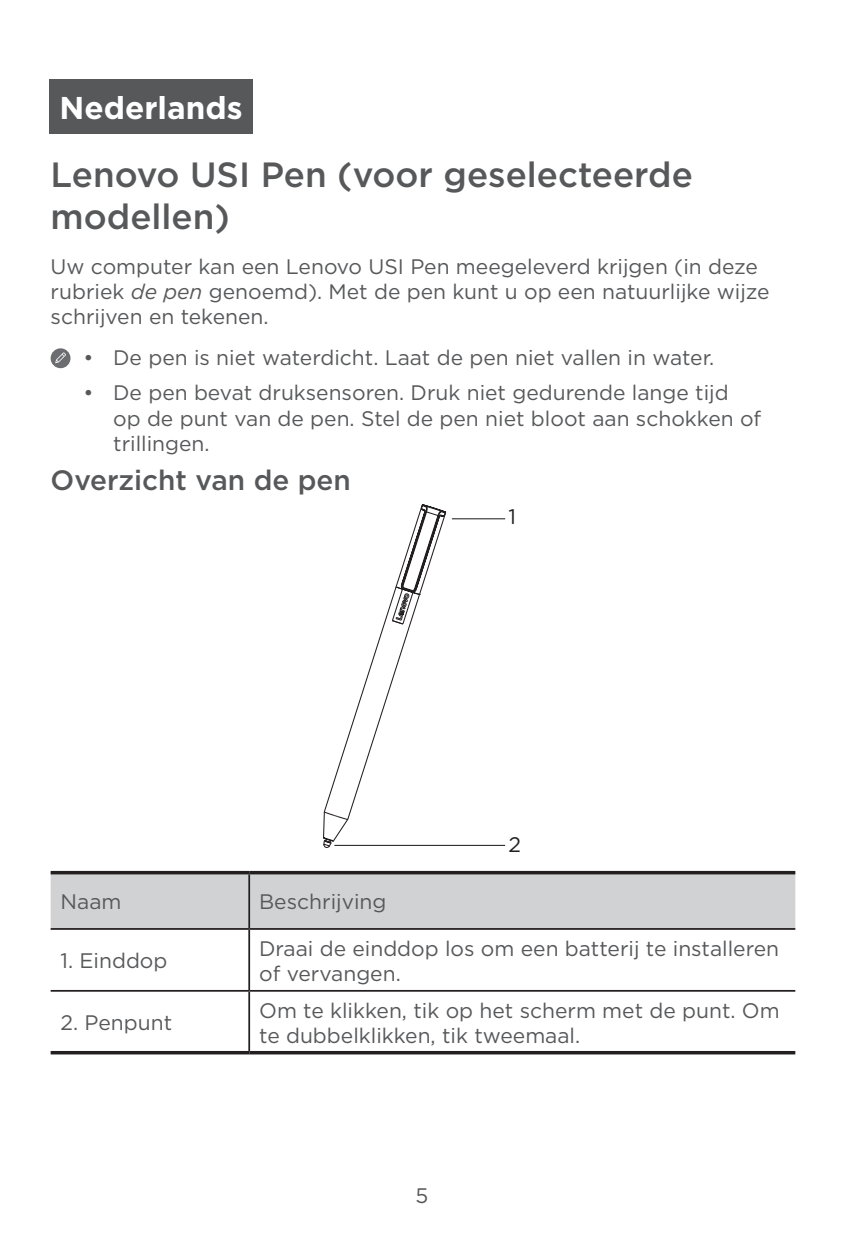
<style>
.page{position:relative;width:844px;height:1241px;background:#fff}
.page>*{position:absolute;margin:0;border:0;box-sizing:border-box;transform-origin:0 0}
.t1{font:500 35px/42px "Gotham";color:#57585a}
.t2{font:700 31.5px "Gotham";color:#fff}
.t3{font:500 28px "Gotham";color:#57585a}
.t4{font:21px/25.2px "Gotham";color:#57585a}
.t5{font:21px "Gotham";color:#231f20}
.s1{font-style:italic}
</style>
<div class="page">
<div style="left:50px;top:79px;width:203px;height:55px;background:#57585a"></div>
<div style="left:51px;top:348px;width:19px;height:20px;background:#6c6d70;border-radius:50%"></div>
<svg style="left:55px;top:352px;width:11px;height:11px"></svg>
<svg style="left:323px;top:504px;width:124px;height:343px"></svg>
<svg style="left:333px;top:517px;width:173px;height:329px"></svg>
<div style="left:51px;top:874px;width:744px;height:53px;background:#d1d2d4"></div>
<svg style="left:51px;top:1050px;width:198px;height:4px"></svg>
<svg style="left:51px;top:870px;width:198px;height:4px"></svg>
<svg style="left:249px;top:870px;width:546px;height:4px;fill:#231f20"></svg>
<svg style="left:249px;top:1050px;width:546px;height:4px;fill:#231f20"></svg>
<hr style="left:248px;top:874px;width:2px;height:53px;background:#231f20">
<hr style="left:249px;top:927px;width:546px;height:2px;background:#231f20">
<hr style="left:248px;top:929px;width:2px;height:60px;background:#231f20">
<hr style="left:249px;top:989px;width:546px;height:2px;background:#231f20">
<hr style="left:248px;top:991px;width:2px;height:59px;background:#231f20">
<hr style="left:51px;top:927px;width:198px;height:2px;background:#231f20">
<hr style="left:51px;top:989px;width:198px;height:2px;background:#231f20">
<h2 class="t2" style="left:60px;top:87px;width:184px">Nederlands</h2>
<h1 class="t1" style="left:51px;top:153px;width:643px">Lenovo USI Pen (voor geselecteerde modellen)</h1>
<p class="t4" style="left:51px;top:253px;width:720px">Uw computer kan een Lenovo USI Pen meegeleverd krijgen (in deze rubriek <span class="s1">de pen</span> genoemd). Met de pen kunt u op een natuurlijke wijze schrijven en tekenen.</p>
<p class="t4" style="left:83px;top:344px;width:632px">• De pen is niet waterdicht. Laat de pen niet vallen in water.</p>
<p class="t4" style="left:113px;top:380px;width:649px;text-indent:-30px">• De pen bevat druksensoren. Druk niet gedurende lange tijd op de punt van de pen. Stel de pen niet bloot aan schokken of trillingen.</p>
<h3 class="t3" style="left:51px;top:462px;width:302px">Overzicht van de pen</h3>
<p class="t5" style="left:508px;top:503px;width:9px">1</p>
<p class="t4" style="left:61px;top:888px;width:62px">Naam</p>
<p class="t4" style="left:259px;top:888px;width:129px">Beschrijving</p>
<p class="t5" style="left:508px;top:830px;width:14px">2</p>
<p class="t4" style="left:61px;top:947px;width:108px">1. Einddop</p>
<p class="t4" style="left:61px;top:1009px;width:113px">2. Penpunt</p>
<p class="t4" style="left:259px;top:935px;width:521px">Draai de einddop los om een batterij te installeren of vervangen.</p>
<p class="t4" style="left:259px;top:996px;width:522px">Om te klikken, tik op het scherm met de punt. Om te dubbelklikken, tik tweemaal.</p>
<p class="t4" style="left:415px;top:1182px;width:14px">5</p>
</div>
